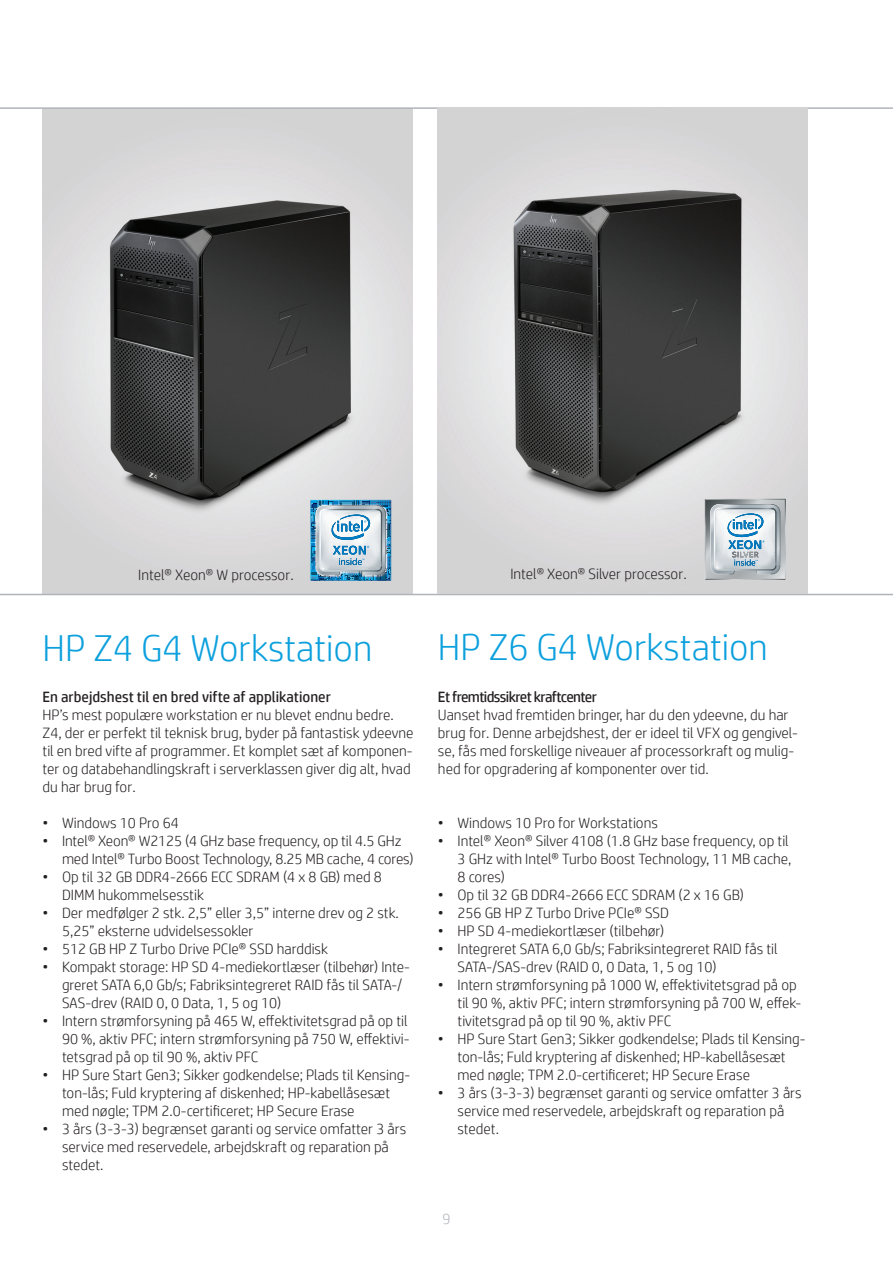
<style>
.page{position:relative;width:893px;height:1263px;background:#fff}
.page>*{position:absolute;margin:0;border:0;box-sizing:border-box;transform-origin:0 0}
.t1{font:300 37.5px "HP Simplified";color:#0ca0dd}
.t2{font:300 15px/18px "HP Simplified";color:#231f20}
.t3{font:15px "HP Simplified";letter-spacing:-.005em;color:#231f20}
.t4{font:15px "HP Simplified";letter-spacing:-.04em;color:#231f20}
.t5{font:300 15px "HP Simplified";color:#b0b4b8}
</style>
<div class="page">
<img style="left:43px;top:109px;width:369px;height:485px">
<hr style="left:0;top:107px;width:893px;height:2px;background:#b0b4b8">
<hr style="left:0;top:594px;width:893px;height:1px;background:#b0b4b8">
<img style="left:310px;top:500px;width:81px;height:81px">
<img style="left:438px;top:107px;width:370px;height:486px">
<svg style="left:705px;top:499px;width:81px;height:81px;background:#b4c1ca"></svg>
<p class="t2" style="left:138px;top:565px;width:157px">Intel® Xeon® W processor.</p>
<h1 class="t1" style="left:43px;top:623px;width:331px">HP Z4 G4 Workstation</h1>
<p class="t3" style="left:43px;top:687px;width:290px">En arbejdshest til en bred vifte af applikationer</p>
<p class="t2" style="left:43px;top:705px;width:373px">HP’s mest populære workstation er nu blevet endnu bedre.<br>Z4, der er perfekt til teknisk brug, byder på fantastisk ydeevne til en bred vifte af programmer. Et komplet sæt af komponen&shy;ter og databehandlingskraft i serverklassen giver dig alt, hvad du har brug for.</p>
<p class="t2" style="left:43px;top:813px;width:138px">• Windows 10 Pro 64</p>
<p class="t2" style="left:62px;top:831px;width:353px;text-indent:-20px">• Intel® Xeon® W2125 (4 GHz base frequency, op til 4.5 GHz med Intel® Turbo Boost Technology, 8.25 MB cache, 4 cores)</p>
<p class="t2" style="left:62px;top:867px;width:321px;text-indent:-20px">• Op til 32 GB DDR4-2666 ECC SDRAM (4 x 8 GB) med 8<br>DIMM hukommelsesstik</p>
<p class="t2" style="left:62px;top:903px;width:338px;text-indent:-20px">• Der medfølger 2 stk. 2,5” eller 3,5” interne drev og 2 stk.<br>5,25” eksterne udvidelsessokler</p>
<p class="t2" style="left:43px;top:939px;width:287px">• 512 GB HP Z Turbo Drive PCIe® SSD harddisk</p>
<p class="t2" style="left:62px;top:957px;width:349px;text-indent:-20px">• Kompakt storage: HP SD 4-mediekortlæser (tilbehør) Inte&shy;greret SATA 6,0 Gb/s; Fabriksintegreret RAID fås til SATA-/<br>SAS-drev (RAID 0, 0 Data, 1, 5 og 10)</p>
<p class="t2" style="left:62px;top:1011px;width:349px;text-indent:-20px">• Intern strømforsyning på 465 W, effektivitetsgrad på op til<br>90 %, aktiv PFC; intern strømforsyning på 750 W, effektivi&shy;tetsgrad på op til 90 %, aktiv PFC</p>
<p class="t2" style="left:62px;top:1065px;width:350px;text-indent:-20px">• HP Sure Start Gen3; Sikker godkendelse; Plads til Kensing&shy;ton-lås; Fuld kryptering af diskenhed; HP-kabellåsesæt med nøgle; TPM 2.0-certificeret; HP Secure Erase</p>
<p class="t2" style="left:62px;top:1119px;width:346px;text-indent:-20px">• 3 års (3-3-3) begrænset garanti og service omfatter 3 års service med reservedele, arbejdskraft og reparation på stedet.</p>
<p class="t2" style="left:510px;top:564px;width:178px">Intel® Xeon® Silver processor.</p>
<h1 class="t1" style="left:438px;top:622px;width:331px">HP Z6 G4 Workstation</h1>
<p class="t4" style="left:438px;top:687px;width:161px">Et fremtidssikret kraftcenter</p>
<p class="t2" style="left:438px;top:705px;width:361px">Uanset hvad fremtiden bringer, har du den ydeevne, du har brug for. Denne arbejdshest, der er ideel til VFX og gengivel&shy;se, fås med forskellige niveauer af processorkraft og mulig&shy;hed for opgradering af komponenter over tid.</p>
<p class="t2" style="left:438px;top:813px;width:221px">• Windows 10 Pro for Workstations</p>
<p class="t2" style="left:457px;top:831px;width:335px;text-indent:-20px">• Intel® Xeon® Silver 4108 (1.8 GHz base frequency, op til<br>3 GHz with Intel® Turbo Boost Technology, 11 MB cache,<br>8 cores)</p>
<p class="t2" style="left:438px;top:885px;width:307px">• Op til 32 GB DDR4-2666 ECC SDRAM (2 x 16 GB)</p>
<p class="t2" style="left:438px;top:903px;width:233px">• 256 GB HP Z Turbo Drive PCIe® SSD</p>
<p class="t2" style="left:438px;top:921px;width:228px">• HP SD 4-mediekortlæser (tilbehør)</p>
<p class="t2" style="left:457px;top:939px;width:322px;text-indent:-20px">• Integreret SATA 6,0 Gb/s; Fabriksintegreret RAID fås til<br>SATA-/SAS-drev (RAID 0, 0 Data, 1, 5 og 10)</p>
<p class="t2" style="left:457px;top:975px;width:345px;text-indent:-20px">• Intern strømforsyning på 1000 W, effektivitetsgrad på op til 90 %, aktiv PFC; intern strømforsyning på 700 W, effek&shy;tivitetsgrad på op til 90 %, aktiv PFC</p>
<p class="t2" style="left:457px;top:1029px;width:350px;text-indent:-20px">• HP Sure Start Gen3; Sikker godkendelse; Plads til Kensing&shy;ton-lås; Fuld kryptering af diskenhed; HP-kabellåsesæt med nøgle; TPM 2.0-certificeret; HP Secure Erase</p>
<p class="t2" style="left:457px;top:1083px;width:346px;text-indent:-20px">• 3 års (3-3-3) begrænset garanti og service omfatter 3 års service med reservedele, arbejdskraft og reparation på stedet.</p>
<p class="t5" style="left:442px;top:1209px;width:10px">9</p>
</div>
